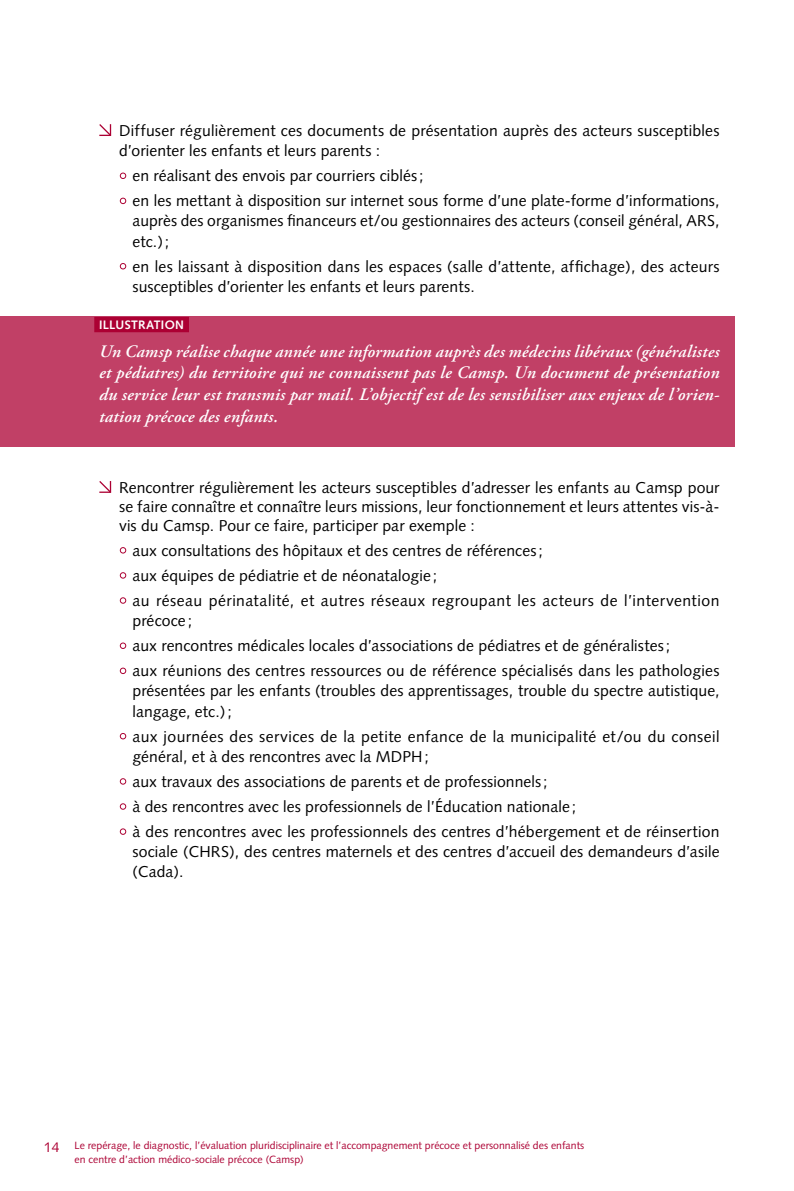
<style>
.page{position:relative;width:794px;height:1191px;background:#fff}
.page>*{position:absolute;margin:0;border:0;box-sizing:border-box;transform-origin:0 0}
.t1{font:italic 600 17.5px/21.9px "Adobe Garamond Pro";letter-spacing:.015em;color:#fff;text-align:justify}
.t2{font:15.75px/25px "Syntax";letter-spacing:.01em;color:#000}
.t3{font:14px "Syntax";color:#ac0033}
.t4{font:700 12.25px "Syntax";letter-spacing:.025em;color:#fff}
.t5{font:10.5px/14px "Syntax";color:#ac0033}
</style>
<div class="page">
<svg style="left:99px;top:124px;width:13px;height:12px"></svg>
<svg style="left:120px;top:173px;width:6px;height:6px"></svg>
<svg style="left:120px;top:198px;width:6px;height:6px"></svg>
<svg style="left:120px;top:263px;width:6px;height:6px"></svg>
<svg style="left:99px;top:481px;width:13px;height:12px"></svg>
<svg style="left:120px;top:547px;width:6px;height:6px"></svg>
<svg style="left:120px;top:572px;width:6px;height:6px"></svg>
<svg style="left:120px;top:597px;width:6px;height:6px"></svg>
<div style="left:120px;top:642px;width:6px;height:7px;border:1px solid #ac0033;border-radius:50%"></div>
<div style="left:120px;top:667px;width:6px;height:7px;border:1px solid #ac0033;border-radius:50%"></div>
<svg style="left:120px;top:733px;width:6px;height:6px"></svg>
<svg style="left:120px;top:778px;width:6px;height:6px"></svg>
<svg style="left:120px;top:803px;width:6px;height:6px"></svg>
<svg style="left:120px;top:828px;width:6px;height:6px"></svg>
<div style="left:0;top:317px;width:734px;height:130px;background:#c14066"></div>
<div style="left:94px;top:317px;width:95px;height:15px;background:#ac0033"></div>
<p class="t2" style="left:119px;top:121px;width:602px;line-height:20.1px">Diffuser régulièrement ces documents de présentation auprès des acteurs susceptibles d’orienter les enfants et leurs parents :</p>
<p class="t2" style="left:132px;top:163px;width:588px">en réalisant des envois par courriers ciblés;<br>en les mettant à disposition sur internet sous forme d’une plate-forme d’informations,</p>
<p class="t2" style="left:132px;top:211px;width:588px;line-height:20.1px">auprès des organismes financeurs et/ou gestionnaires des acteurs (conseil général, ARS, etc.);</p>
<p class="t2" style="left:132px;top:256px;width:588px;line-height:20.1px">en les laissant à disposition dans les espaces (salle d’attente, affichage), des acteurs susceptibles d’orienter les enfants et leurs parents.</p>
<p class="t4" style="left:99px;top:317px;width:86px">ILLUSTRATION</p>
<p class="t1" style="left:99px;top:341px;width:622px">Un Camsp réalise chaque année une information auprès des médecins libéraux (généralistes et pédiatres) du territoire qui ne connaissent pas le Camsp. Un document de présentation du service leur est transmis par mail. L’objectif est de les sensibiliser aux enjeux de l’orien&shy;tation précoce des enfants.</p>
<p class="t2" style="left:119px;top:478px;width:602px;line-height:18.9px;text-align:justify">Rencontrer régulièrement les acteurs susceptibles d’adresser les enfants au Camsp pour se faire connaître et connaître leurs missions, leur fonctionnement et leurs attentes vis-à&shy;vis du Camsp. Pour ce faire, participer par exemple :</p>
<p class="t2" style="left:132px;top:538px;width:588px">aux consultations des hôpitaux et des centres de références;<br>aux équipes de pédiatrie et de néonatalogie ;<br>au réseau périnatalité, et autres réseaux regroupant les acteurs de l’intervention</p>
<p class="t2" style="left:132px;top:608px;width:588px">précoce ;<br>aux rencontres médicales locales d’associations de pédiatres et de généralistes;<br>aux réunions des centres ressources ou de référence spécialisés dans les pathologies</p>
<p class="t2" style="left:132px;top:681px;width:588px;line-height:20.1px">présentées par les enfants (troubles des apprentissages, trouble du spectre autistique, langage, etc.);</p>
<p class="t2" style="left:132px;top:726px;width:588px;line-height:20.1px">aux journées des services de la petite enfance de la municipalité et/ou du conseil général, et à des rencontres avec la MDPH;</p>
<p class="t2" style="left:132px;top:769px;width:588px">aux travaux des associations de parents et de professionnels;<br>à des rencontres avec les professionnels de l’Éducation nationale;<br>à des rencontres avec les professionnels des centres d’hébergement et de réinsertion</p>
<p class="t2" style="left:132px;top:841px;width:588px;line-height:20.1px">sociale (CHRS), des centres maternels et des centres d’accueil des demandeurs d’asile (Cada).</p>
<p class="t3" style="left:44px;top:1138px;width:17px">14</p>
<p class="t5" style="left:74px;top:1138px;width:511px">Le repérage, le diagnostic, l’évaluation pluridisciplinaire et l’accompagnement précoce et personnalisé des enfants en centre d’action médico-sociale précoce (Camsp)</p>
</div>
